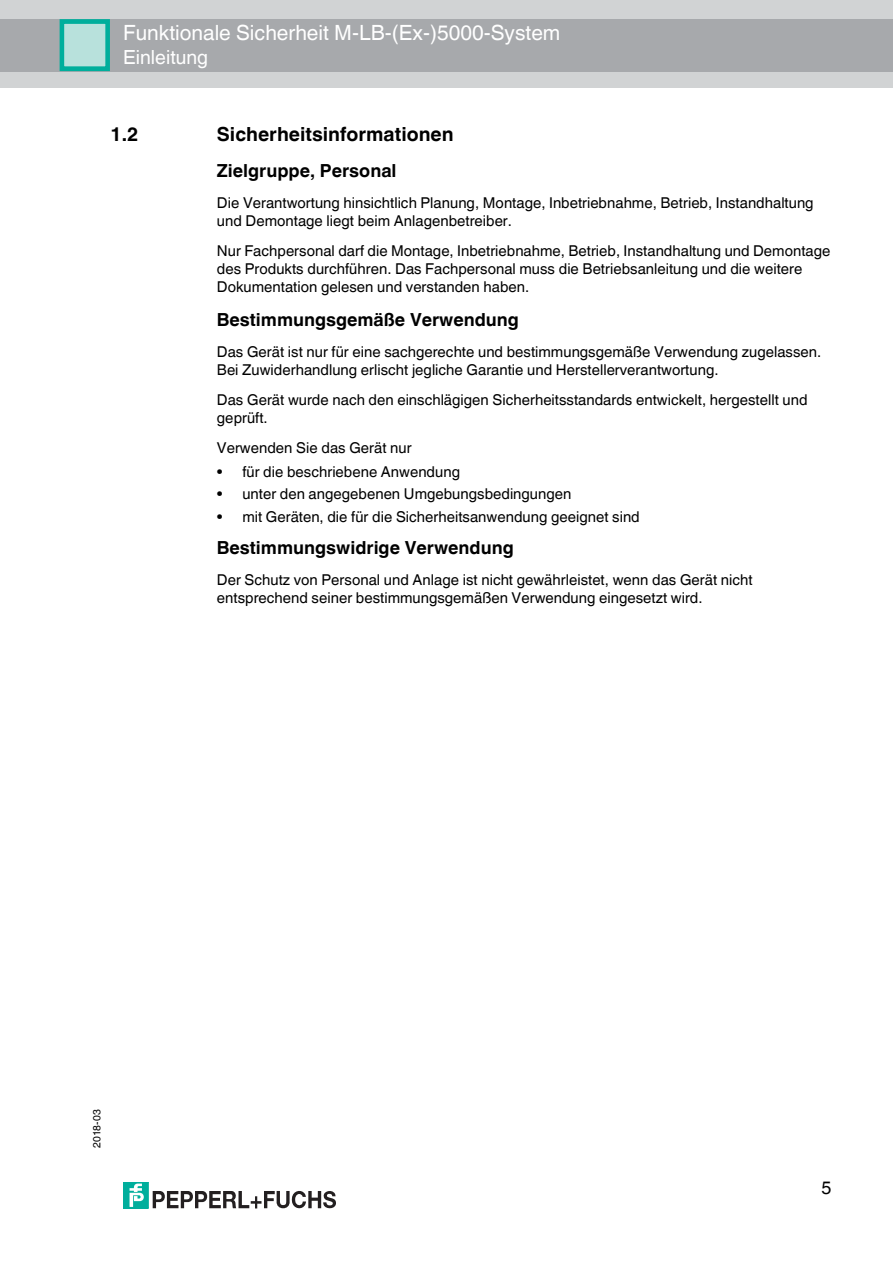
<style>
.page{position:relative;width:893px;height:1263px;background:#fff}
.page>*{position:absolute;margin:0;border:0;box-sizing:border-box;transform-origin:0 0}
.t1{font:21px "Helvetica World";color:#fff}
.t2{font:700 19.5px "Helvetica World";color:#000}
.t3{font:19.5px "Helvetica World";letter-spacing:.005em;color:#fff}
.t4{font:700 18px "Helvetica World";color:#000}
.t5{font:18px "Helvetica World";color:#000}
.t6{font:15px/18px "Helvetica World";color:#000}
.t7{font:10.5px "Helvetica World";letter-spacing:.005em;color:#000}
</style>
<div class="page">
<div style="left:0;top:0;width:892px;height:87px;background:#d1d3d4"></div>
<div style="left:0;top:19px;width:892px;height:52px;background:#a7a9ac"></div>
<div style="left:60px;top:20px;width:48px;height:50px;background:#b8e1dc"></div>
<div style="left:60px;top:19px;width:50px;height:52px;border:5px solid #00ae9c"></div>
<div style="left:123px;top:1182px;width:25px;height:26px;background:#00ae9c"></div>
<svg style="left:129px;top:1184px;width:15px;height:23px"></svg>
<svg style="left:153px;top:1191px;width:183px;height:18px"></svg>
<h1 class="t1" style="left:123px;top:15px;width:438px">Funktionale Sicherheit M-LB-(Ex-)5000-System</h1>
<h2 class="t3" style="left:123px;top:41px;width:86px">Einleitung</h2>
<h2 class="t2" style="left:111px;top:118px;width:29px">1.2</h2>
<h2 class="t2" style="left:217px;top:118px;width:238px">Sicherheitsinformationen</h2>
<p class="t4" style="left:217px;top:156px;width:181px">Zielgruppe, Personal</p>
<p class="t6" style="left:217px;top:192px;width:598px">Die Verantwortung hinsichtlich Planung, Montage, Inbetriebnahme, Betrieb, Instandhaltung und Demontage liegt beim Anlagenbetreiber.</p>
<p class="t6" style="left:217px;top:240px;width:615px">Nur Fachpersonal darf die Montage, Inbetriebnahme, Betrieb, Instandhaltung und Demontage des Produkts durchführen. Das Fachpersonal muss die Betriebsanleitung und die weitere<br>Dokumentation gelesen und verstanden haben.</p>
<p class="t4" style="left:217px;top:305px;width:303px">Bestimmungsgemäße Verwendung</p>
<p class="t6" style="left:217px;top:341px;width:606px">Das Gerät ist nur für eine sachgerechte und bestimmungsgemäße Verwendung zugelassen.<br>Bei Zuwiderhandlung erlischt jegliche Garantie und Herstellerverantwortung.</p>
<p class="t6" style="left:217px;top:389px;width:592px">Das Gerät wurde nach den einschlägigen Sicherheitsstandards entwickelt, hergestellt und geprüft.</p>
<p class="t6" style="left:217px;top:437px;width:196px">Verwenden Sie das Gerät nur</p>
<p class="t6" style="left:217px;top:461px;width:244px">• für die beschriebene Anwendung</p>
<p class="t6" style="left:217px;top:483px;width:356px">• unter den angegebenen Umgebungsbedingungen</p>
<p class="t6" style="left:217px;top:506px;width:424px">• mit Geräten, die für die Sicherheitsanwendung geeignet sind</p>
<p class="t4" style="left:217px;top:533px;width:298px">Bestimmungswidrige Verwendung</p>
<p class="t6" style="left:217px;top:569px;width:537px">Der Schutz von Personal und Anlage ist nicht gewährleistet, wenn das Gerät nicht entsprechend seiner bestimmungsgemäßen Verwendung eingesetzt wird.</p>
<p class="t7" style="left:88px;top:1148px;width:40px;rotate:-90deg">2018-03</p>
<p class="t5" style="left:821px;top:1173px;width:12px">5</p>
</div>
